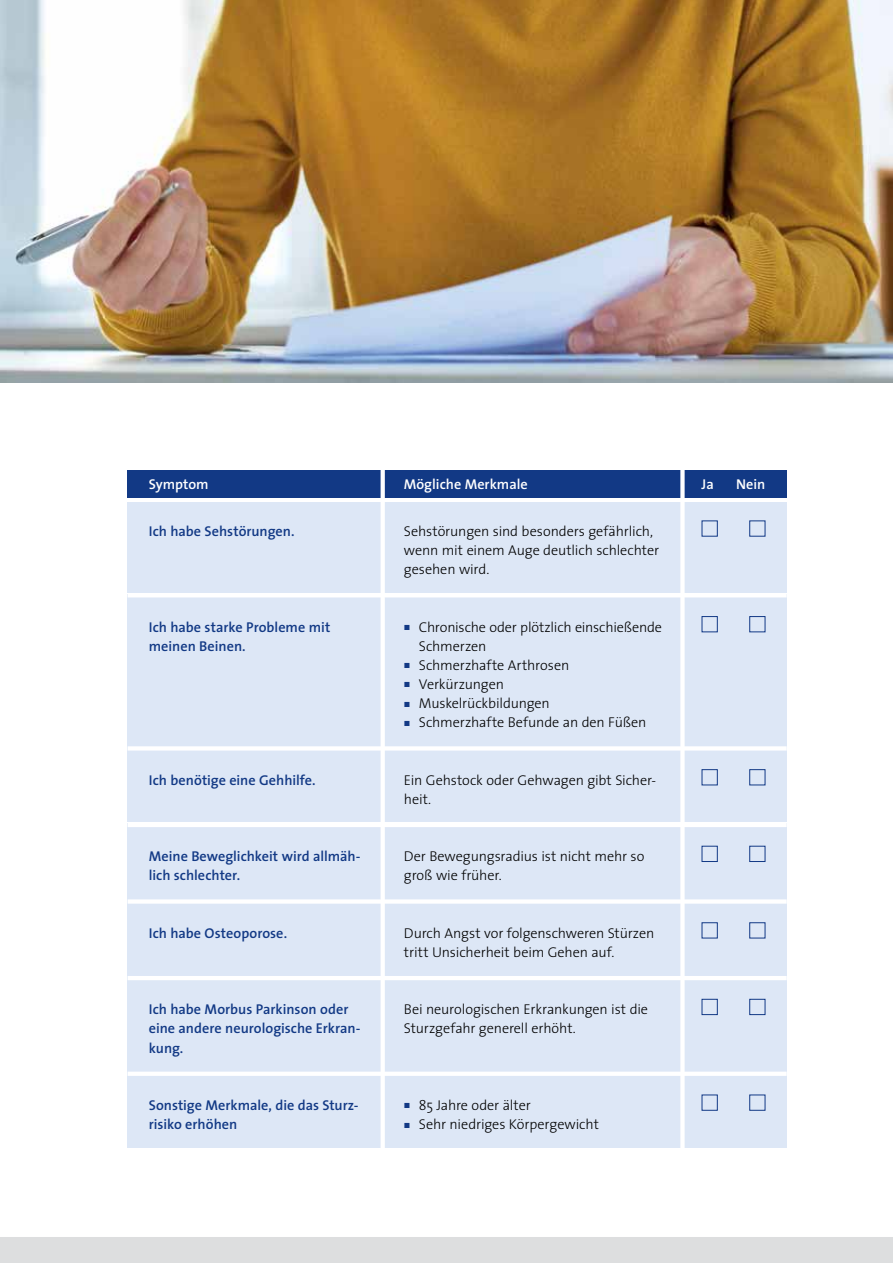
<style>
.page{position:relative;width:893px;height:1263px;background:#fff}
.page>*{position:absolute;margin:0;border:0;box-sizing:border-box;transform-origin:0 0}
.t1{font:300 14.25px/19.2px "The Sans";letter-spacing:-.01em;color:#000}
.t2{font:600 14.25px/19.2px "The Sans";color:#123985}
.t3{font:600 14.25px "The Sans";color:#fff}
.s1{font-family:"The Sans Light Expert";font-weight:400;font-size:7.5px;color:#123985}
</style>
<div class="page">
<div style="left:0;top:1237px;width:893px;height:26px;background:#dddedf"></div>
<div style="left:128px;top:470px;width:659px;height:28px;background:#123985"></div>
<div style="left:128px;top:502px;width:659px;height:91px;background:#dde7f6"></div>
<div style="left:128px;top:594px;width:659px;height:153px;background:#dde7f6"></div>
<div style="left:128px;top:745px;width:659px;height:77px;background:#dde7f6"></div>
<div style="left:128px;top:899px;width:659px;height:77px;background:#dde7f6"></div>
<div style="left:128px;top:823px;width:659px;height:76px;background:#dde7f6"></div>
<div style="left:128px;top:976px;width:659px;height:96px;background:#dde7f6"></div>
<div style="left:128px;top:1072px;width:659px;height:76px;background:#dde7f6"></div>
<hr style="left:381px;top:466px;width:4px;height:682px;background:#fff">
<div style="left:680px;top:459px;width:5px;height:689px;background:#fff"></div>
<hr style="left:128px;top:593px;width:659px;height:4px;background:#fff">
<hr style="left:128px;top:746px;width:659px;height:4px;background:#fff">
<hr style="left:128px;top:823px;width:659px;height:4px;background:#fff">
<div style="left:128px;top:899px;width:659px;height:5px;background:#fff"></div>
<hr style="left:128px;top:976px;width:659px;height:4px;background:#fff">
<hr style="left:128px;top:1072px;width:659px;height:4px;background:#fff">
<div style="left:702px;top:520px;width:16px;height:17px;border:1px solid #123985"></div>
<div style="left:702px;top:616px;width:16px;height:16px;border:1px solid #123985"></div>
<div style="left:702px;top:769px;width:16px;height:16px;border:1px solid #123985"></div>
<div style="left:702px;top:846px;width:16px;height:16px;border:1px solid #123985"></div>
<div style="left:702px;top:922px;width:16px;height:16px;border:1px solid #123985"></div>
<div style="left:702px;top:999px;width:16px;height:16px;border:1px solid #123985"></div>
<div style="left:702px;top:1094px;width:16px;height:17px;border:1px solid #123985"></div>
<div style="left:749px;top:520px;width:16px;height:17px;border:1px solid #123985"></div>
<div style="left:749px;top:616px;width:16px;height:16px;border:1px solid #123985"></div>
<div style="left:749px;top:769px;width:16px;height:16px;border:1px solid #123985"></div>
<div style="left:749px;top:846px;width:16px;height:16px;border:1px solid #123985"></div>
<div style="left:749px;top:922px;width:16px;height:16px;border:1px solid #123985"></div>
<div style="left:749px;top:999px;width:16px;height:16px;border:1px solid #123985"></div>
<div style="left:749px;top:1094px;width:16px;height:17px;border:1px solid #123985"></div>
<img style="left:0;top:0;width:893px;height:382px">
<p class="t3" style="left:149px;top:473px;width:61px">Symptom</p>
<p class="t3" style="left:404px;top:473px;width:125px">Mögliche Merkmale</p>
<p class="t3" style="left:702px;top:473px;width:14px">Ja</p>
<p class="t3" style="left:736px;top:473px;width:31px">Nein</p>
<p class="t1" style="left:404px;top:521px;width:257px">Sehstörungen sind besonders gefährlich, wenn mit einem Auge deutlich schlechter gesehen wird.</p>
<p class="t2" style="left:149px;top:521px;width:147px">Ich habe Sehstörungen.</p>
<p class="t2" style="left:149px;top:617px;width:183px">Ich habe starke Probleme mit meinen Beinen.</p>
<p class="t1" style="left:404px;top:617px;width:260px"><span class="s1">ó</span> Chronische oder plötzlich einschießende</p>
<p class="t1" style="left:419px;top:636px;width:69px">Schmerzen</p>
<p class="t1" style="left:404px;top:655px;width:167px"><span class="s1">ó</span> Schmerzhafte Arthrosen</p>
<p class="t1" style="left:404px;top:674px;width:102px"><span class="s1">ó</span> Verkürzungen</p>
<p class="t1" style="left:404px;top:693px;width:147px"><span class="s1">ó</span> Muskelrückbildungen</p>
<p class="t1" style="left:404px;top:712px;width:244px"><span class="s1">ó</span> Schmerzhafte Befunde an den Füßen</p>
<p class="t2" style="left:149px;top:770px;width:168px">Ich benötige eine Gehhilfe.</p>
<p class="t1" style="left:404px;top:770px;width:254px">Ein Gehstock oder Gehwagen gibt Sicher&shy;heit.</p>
<p class="t2" style="left:149px;top:846px;width:213px">Meine Beweglichkeit wird allmäh&shy;lich schlechter.</p>
<p class="t1" style="left:404px;top:846px;width:242px">Der Bewegungsradius ist nicht mehr so groß wie früher.</p>
<p class="t2" style="left:149px;top:923px;width:140px">Ich habe Osteoporose.</p>
<p class="t1" style="left:404px;top:923px;width:252px">Durch Angst vor folgenschweren Stürzen tritt Unsicherheit beim Gehen auf.</p>
<p class="t2" style="left:149px;top:999px;width:213px">Ich habe Morbus Parkinson oder eine andere neurologische Erkran&shy;kung.</p>
<p class="t1" style="left:404px;top:999px;width:246px">Bei neurologischen Erkrankungen ist die<br>Sturzgefahr generell erhöht.</p>
<p class="t2" style="left:149px;top:1095px;width:211px">Sonstige Merkmale, die das Sturz&shy;risiko erhöhen</p>
<p class="t1" style="left:404px;top:1095px;width:196px"><span class="s1">ó</span> 85 Jahre oder älter<br><span class="s1">ó</span> Sehr niedriges Körpergewicht</p>
</div>
